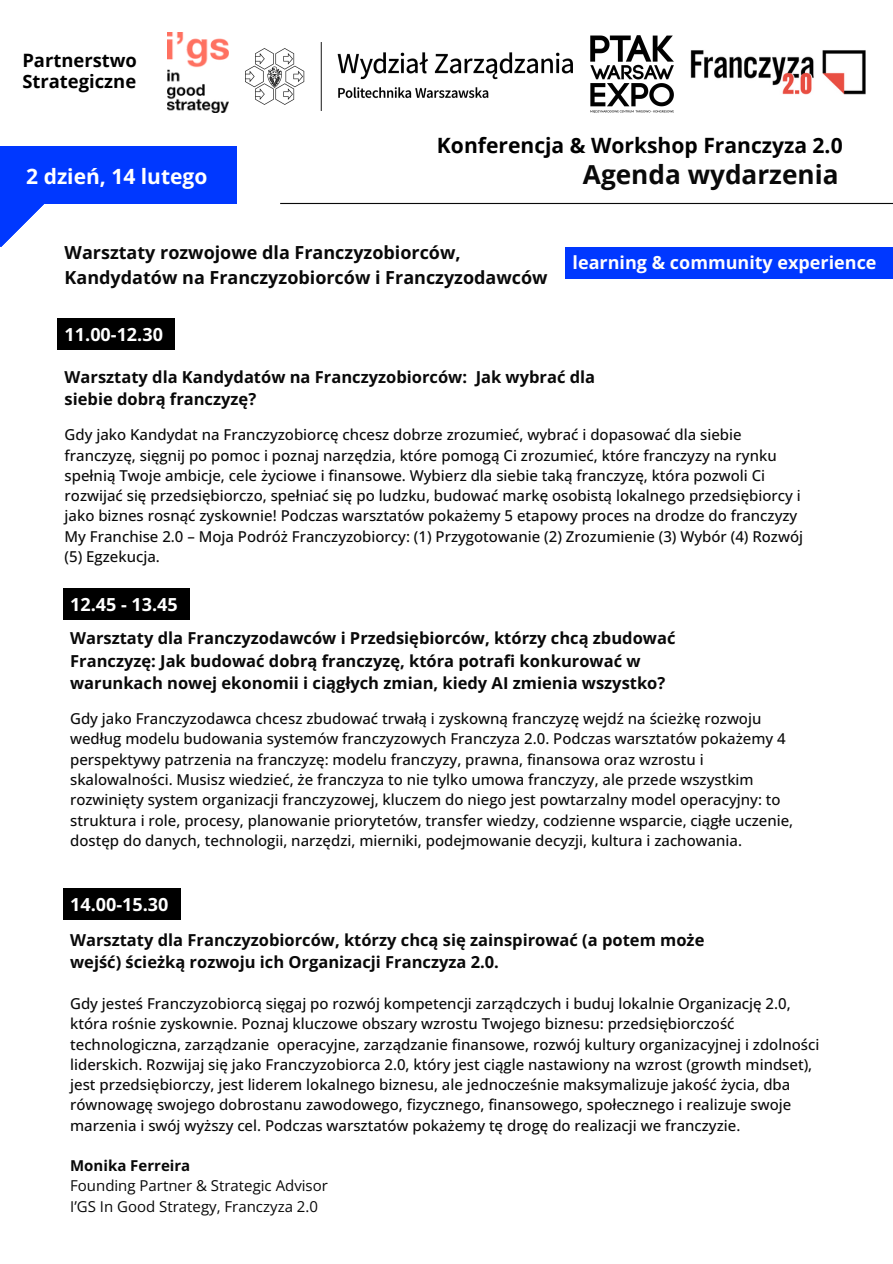
<style>
.page{position:relative;width:893px;height:1264px;background:#fff}
.page>*{position:absolute;margin:0;border:0;box-sizing:border-box;transform-origin:0 0}
.t1{font:700 26.25px "Open Sans";color:#090909}
.t2{font:700 21px "Open Sans";color:#000}
.t3{font:700 21px "Open Sans";color:#fff}
.t4{font:700 18.45px/21.3px "Open Sans";color:#000}
.t5{font:700 18px/24.8px "Open Sans";color:#090909}
.t6{font:700 18px "Open Sans";color:#fff}
.t7{font:700 18px "Open Sans";color:#fefdfd}
.t8{font:700 16.5px/22.5px "Open Sans";color:#090909}
.t9{font:500 15px/20.2px "Open Sans";color:#090909}
.t10{font:15px "Open Sans";color:#090909}
.t11{font:700 15px "Open Sans";color:#090909}
</style>
<div class="page">
<div style="left:57px;top:318px;width:118px;height:32px;background:#000"></div>
<div style="left:63px;top:588px;width:127px;height:31px;background:#000"></div>
<div style="left:63px;top:888px;width:117px;height:32px;background:#000"></div>
<div style="left:565px;top:247px;width:327px;height:32px;background:#0038ff"></div>
<hr style="left:280px;top:203px;width:612px;height:1px;background:#090909">
<div style="left:0;top:147px;width:237px;height:57px;background:#0038ff"></div>
<svg style="left:0;top:204px;width:44px;height:43px"></svg>
<img style="left:168px;top:32px;width:61px;height:80px">
<img style="left:690px;top:50px;width:175px;height:45px">
<img style="left:246px;top:43px;width:326px;height:67px">
<img style="left:590px;top:35px;width:84px;height:78px">
<p class="t4" style="left:22px;top:49px;width:116px">Partnerstwo<br>Strategiczne</p>
<p class="t2" style="left:437px;top:131px;width:407px">Konferencja &amp; Workshop Franczyza 2.0</p>
<h4 class="t3" style="left:26px;top:161px;width:183px">2 dzień, 14 lutego</h4>
<h4 class="t1" style="left:583px;top:156px;width:257px">Agenda wydarzenia</h4>
<h2 class="t5" style="left:65px;top:240px;width:484px">Warsztaty rozwojowe dla Franczyzobiorców,<br>Kandydatów na Franczyzobiorców i Franczyzodawców</h2>
<h3 class="t6" style="left:65px;top:322px;width:100px">11.00-12.30</h3>
<h4 class="t7" style="left:572px;top:250px;width:305px">learning &amp; community experience</h4>
<h3 class="t8" style="left:65px;top:365px;width:532px">Warsztaty dla Kandydatów na Franczyzobiorców: Jak wybrać dla siebie dobrą franczyzę?</h3>
<h4 class="t9" style="left:65px;top:424px;width:739px">Gdy jako Kandydat na Franczyzobiorcę chcesz dobrze zrozumieć, wybrać i dopasować dla siebie franczyzę, sięgnij po pomoc i poznaj narzędzia, które pomogą Ci zrozumieć, które franczyzy na rynku spełnią Twoje ambicje, cele życiowe i finansowe. Wybierz dla siebie taką franczyzę, która pozwoli Ci rozwijać się przedsiębiorczo, spełniać się po ludzku, budować markę osobistą lokalnego przedsiębiorcy i jako biznes rosnąć zyskownie! Podczas warsztatów pokażemy 5 etapowy proces na drodze do franczyzy My Franchise 2.0 – Moja Podróż Franczyzobiorcy: (1) Przygotowanie (2) Zrozumienie (3) Wybór (4) Rozwój (5) Egzekucja.</h4>
<p class="t6" style="left:70px;top:591px;width:109px">12.45 - 13.45</p>
<h3 class="t8" style="left:70px;top:626px;width:606px">Warsztaty dla Franczyzodawców i Przedsiębiorców, którzy chcą zbudować<br>Franczyzę: Jak budować dobrą franczyzę, która potrafi konkurować w warunkach nowej ekonomii i ciągłych zmian, kiedy AI zmienia wszystko?</h3>
<h3 class="t9" style="left:70px;top:708px;width:724px">Gdy jako Franczyzodawca chcesz zbudować trwałą i zyskowną franczyzę wejdź na ścieżkę rozwoju według modelu budowania systemów franczyzowych Franczyza 2.0. Podczas warsztatów pokażemy 4 perspektywy patrzenia na franczyzę: modelu franczyzy, prawna, finansowa oraz wzrostu i skalowalności. Musisz wiedzieć, że franczyza to nie tylko umowa franczyzy, ale przede wszystkim rozwinięty system organizacji franczyzowej, kluczem do niego jest powtarzalny model operacyjny: to struktura i role, procesy, planowanie priorytetów, transfer wiedzy, codzienne wsparcie, ciągłe uczenie, dostęp do danych, technologii, narzędzi, mierniki, podejmowanie decyzji, kultura i zachowania.</h3>
<p class="t6" style="left:70px;top:891px;width:100px">14.00-15.30</p>
<h3 class="t8" style="left:70px;top:928px;width:635px">Warsztaty dla Franczyzobiorców, którzy chcą się zainspirować (a potem może wejść) ścieżką rozwoju ich Organizacji Franczyza 2.0.</h3>
<p class="t9" style="left:70px;top:993px;width:750px">Gdy jesteś Franczyzobiorcą sięgaj po rozwój kompetencji zarządczych i buduj lokalnie Organizację 2.0, która rośnie zyskownie. Poznaj kluczowe obszary wzrostu Twojego biznesu: przedsiębiorczość technologiczna, zarządzanie operacyjne, zarządzanie finansowe, rozwój kultury organizacyjnej i zdolności liderskich. Rozwijaj się jako Franczyzobiorca 2.0, który jest ciągle nastawiony na wzrost (growth mindset), jest przedsiębiorczy, jest liderem lokalnego biznesu, ale jednocześnie maksymalizuje jakość życia, dba równowagę swojego dobrostanu zawodowego, fizycznego, finansowego, społecznego i realizuje swoje marzenia i swój wyższy cel. Podczas warsztatów pokażemy tę drogę do realizacji we franczyzie.</p>
<p class="t11" style="left:70px;top:1155px;width:122px">Monika Ferreira</p>
<h2 class="t10" style="left:70px;top:1175px;width:259px">Founding Partner &amp; Strategic Advisor</h2>
<h1 class="t10" style="left:70px;top:1195px;width:249px">I’GS In Good Strategy, Franczyza 2.0</h1>
</div>
